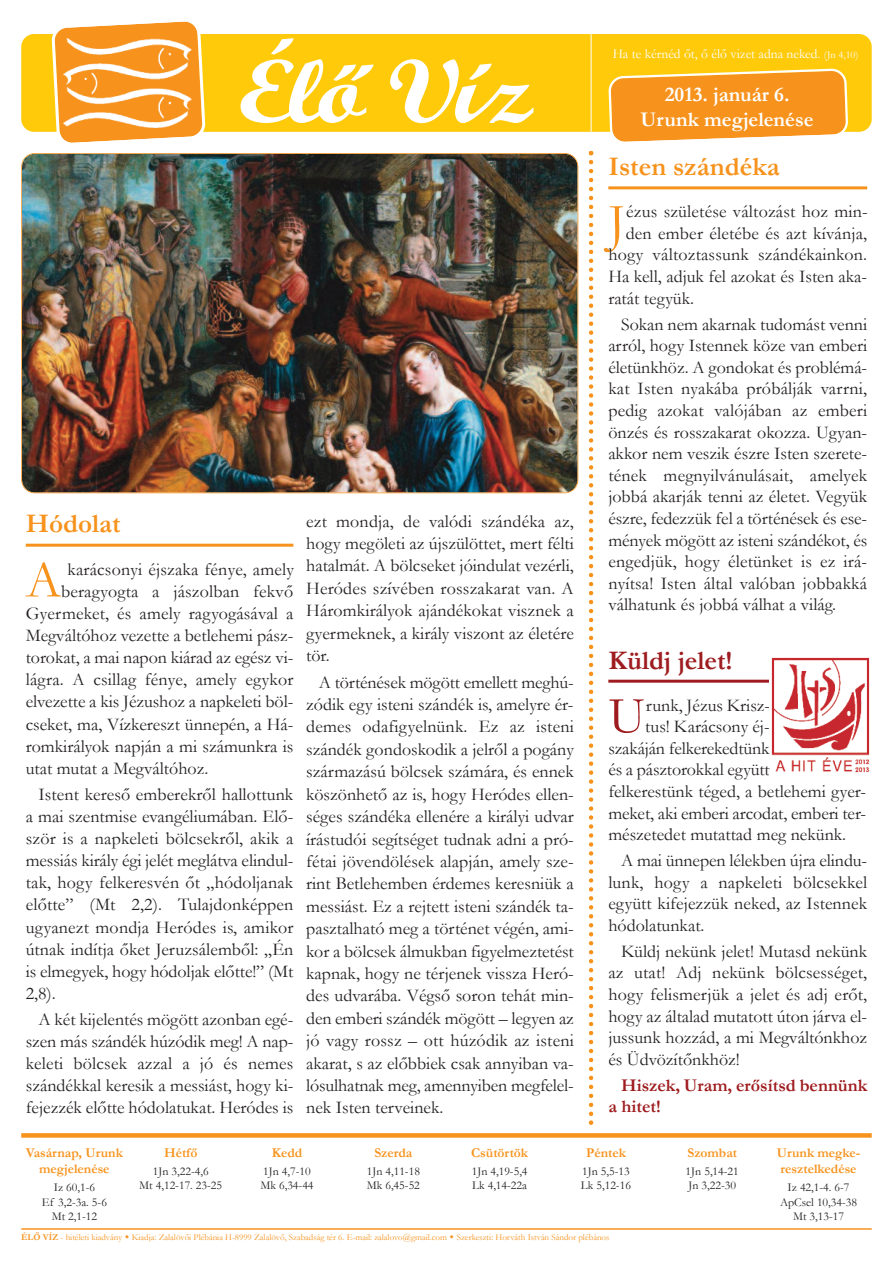
<style>
.page{position:relative;width:893px;height:1263px;background:#fff}
.page>*{position:absolute;margin:0;border:0;box-sizing:border-box;transform-origin:0 0}
.t1{font:90px "Wrexham Script";letter-spacing:-.05em;color:#fff;scale:1.2 1}
.t2{font:52.35px "Garamond";color:#f7931d}
.t3{font:52.35px "Garamond";color:#9e1c1f}
.t4{font:700 27px "Garamond";color:#f7931d}
.t5{font:700 27px "Garamond";color:#9e1c1f}
.t6{font:700 21px/25.2px "Garamond";color:#fff;text-align:center}
.t7{font:18px/22.4px "Garamond";color:#231f20;text-align:justify}
.t8{font:700 18px/21.6px "Garamond";color:#9e1c1f}
.t9{font:700 13.5px/16.2px "Garamond";color:#f7931d;text-align:center}
.t10{font:13.5px "Garamond";color:#fff}
.t11{font:12px/14.4px "Garamond";color:#231f20}
.t12{font:9px "Garamond";color:#f7931d}
.s1{font-size:10.5px}
.s2{font-weight:700}
</style>
<div class="page">
<div style="left:21px;top:34px;width:851px;height:98px;background:#feca0a;border-radius:13px"></div>
<svg style="left:51px;top:21px;width:155px;height:122px"></svg>
<hr style="left:591px;top:30px;width:1px;height:102px;background:#fff">
<svg style="left:608px;top:68px;width:240px;height:74px"></svg>
<img style="left:64px;top:38px;width:127px;height:90px">
<div style="left:21px;top:1133px;width:851px;height:5px;background:#f7931d"></div>
<hr style="left:21px;top:1228px;width:851px;height:2px;background:#f7931d">
<hr style="left:26px;top:544px;width:267px;height:3px;background:#f7931d">
<hr style="left:608px;top:186px;width:259px;height:3px;background:#f7931d">
<hr style="left:608px;top:680px;width:162px;height:3px;background:#9e1c1f">
<img style="left:22px;top:154px;width:556px;height:338px;border-radius:13px">
<div style="left:21px;top:153px;width:557px;height:340px;border:2px solid #f7931d;border-radius:14px"></div>
<svg style="left:589px;top:151px;width:4px;height:974px"></svg>
<img style="left:771px;top:657px;width:99px;height:116px">
<h1 class="t1" style="left:237px;top:59px;width:247px">Éloíí Víz</h1>
<h3 class="t4" style="left:26px;top:509px;width:96px">Hódolat</h3>
<h2 class="t2" style="left:26px;top:551px;width:37px">A</h2>
<p class="t7" style="left:68px;top:558px;width:228px">karácsonyi éjszaka fénye, amely</p>
<p class="t7" style="left:61px;top:580px;width:234px">beragyogta a jászolban fekvő</p>
<p class="t7" style="left:26px;top:602px;width:269px">Gyermeket, és amely ragyogásával a</p>
<p class="t7" style="left:26px;top:625px;width:269px">Megváltóhoz vezette a betlehemi pász-</p>
<p class="t7" style="left:26px;top:647px;width:269px">torokat, a mai napon kiárad az egész vi-</p>
<p class="t7" style="left:26px;top:669px;width:269px">lágra. A csillag fénye, amely egykor</p>
<p class="t7" style="left:26px;top:691px;width:269px">elvezette a kis Jézushoz a napkeleti böl-</p>
<p class="t7" style="left:26px;top:713px;width:269px">cseket, ma, Vízkereszt ünnepén, a Há-</p>
<p class="t7" style="left:26px;top:735px;width:269px">romkirályok napján a mi számunkra is</p>
<p class="t7" style="left:26px;top:757px;width:184px">utat mutat a Megváltóhoz.</p>
<p class="t7" style="left:26px;top:784px;width:269px;text-indent:13px">Istent kereső emberekről hallottunk a mai szentmise evangéliumában. Elő&shy;ször is a napkeleti bölcsekről, akik a messiás király égi jelét meglátva elindul&shy;tak, hogy felkeresvén őt „hódoljanak előtte” (Mt 2,2). Tulajdonképpen ugyanezt mondja Heródes is, amikor útnak indítja őket Jeruzsálemből: „Én is elmegyek, hogy hódoljak előtte!” (Mt 2,8).</p>
<p class="t7" style="left:26px;top:1009px;width:269px;text-indent:13px">A két kijelentés mögött azonban egé&shy;szen más szándék húzódik meg! A nap&shy;keleti bölcsek azzal a jó és nemes szándékkal keresik a messiást, hogy ki&shy;fejezzék előtte hódolatukat. Heródes is</p>
<p class="t7" style="left:306px;top:510px;width:269px">ezt mondja, de valódi szándéka az, hogy megöleti az újszülöttet, mert félti hatalmát. A bölcseket jóindulat vezérli, Heródes szívében rosszakarat van. A Háromkirályok ajándékokat visznek a gyermeknek, a király viszont az életére tör.</p>
<p class="t7" style="left:306px;top:671px;width:269px;text-indent:13px">A történések mögött emellett meghú&shy;zódik egy isteni szándék is, amelyre ér&shy;demes odafigyelnünk. Ez az isteni szándék gondoskodik a jelről a pogány származású bölcsek számára, és ennek köszönhető az is, hogy Heródes ellen&shy;séges szándéka ellenére a királyi udvar írástudói segítséget tudnak adni a pró&shy;fétai jövendölések alapján, amely sze&shy;rint Betlehemben érdemes keresniük a messiást. Ez a rejtett isteni szándék ta&shy;pasztalható meg a történet végén, ami&shy;kor a bölcsek álmukban figyelmeztetést kapnak, hogy ne térjenek vissza Heró&shy;des udvarába. Végső soron tehát min&shy;den emberi szándék mögött – legyen az jó vagy rossz – ott húzódik az isteni akarat, s az előbbiek csak annyiban va&shy;lósulhatnak meg, amennyiben megfelel&shy;nek Isten terveinek.</p>
<p class="t10" style="left:613px;top:46px;width:247px">Ha te kérnéd őt, ő élő vizet adna neked. <span class="s1">(Jn 4,10)</span></p>
<p class="t6" style="left:641px;top:82px;width:175px">2013. január 6.<br>Urunk megjelenése</p>
<h3 class="t4" style="left:608px;top:152px;width:173px">Isten szándéka</h3>
<h2 class="t2" style="left:608px;top:194px;width:19px">J</h2>
<p class="t7" style="left:626px;top:201px;width:243px">ézus születése változást hoz min-</p>
<p class="t7" style="left:626px;top:222px;width:243px">den ember életébe és azt kívánja,</p>
<p class="t7" style="left:608px;top:244px;width:260px">hogy változtassunk szándékainkon.</p>
<p class="t7" style="left:608px;top:265px;width:260px">Ha kell, adjuk fel azokat és Isten aka-</p>
<p class="t7" style="left:608px;top:287px;width:87px">ratát tegyük.</p>
<p class="t7" style="left:608px;top:313px;width:260px;line-height:21.6px;text-indent:13px">Sokan nem akarnak tudomást venni arról, hogy Istennek köze van emberi életünkhöz. A gondokat és problémá&shy;kat Isten nyakába próbálják varrni, pedig azokat valójában az emberi önzés és rosszakarat okozza. Ugyan&shy;akkor nem veszik észre Isten szerete&shy;tének megnyilvánulásait, amelyek jobbá akarják tenni az életet. Vegyük észre, fedezzük fel a történések és ese&shy;mények mögött az isteni szándékot, és engedjük, hogy életünket is ez irá&shy;nyítsa! Isten által valóban jobbakká válhatunk és jobbá válhat a világ.</p>
<h3 class="t5" style="left:608px;top:645px;width:126px">Küldj jelet!</h3>
<h2 class="t3" style="left:608px;top:687px;width:39px">U</h2>
<p class="t7" style="left:646px;top:694px;width:126px">runk, Jézus Krisz-</p>
<p class="t7" style="left:645px;top:716px;width:126px">tus! Karácsony éj-</p>
<p class="t7" style="left:608px;top:737px;width:163px">szakáján felkerekedtünk</p>
<p class="t7" style="left:608px;top:759px;width:163px">és a pásztorokkal együtt</p>
<p class="t7" style="left:608px;top:780px;width:259px">felkerestünk téged, a betlehemi gyer-</p>
<p class="t7" style="left:608px;top:802px;width:259px">meket, aki emberi arcodat, emberi ter-</p>
<p class="t7" style="left:608px;top:824px;width:239px">mészetedet mutattad meg nekünk.</p>
<p class="t7" style="left:608px;top:850px;width:260px;line-height:21.6px;text-indent:13px">A mai ünnepen lélekben újra elindu&shy;lunk, hogy a napkeleti bölcsekkel együtt kifejezzük neked, az Istennek hódolatunkat.</p>
<p class="t7" style="left:608px;top:940px;width:260px;line-height:21.6px;text-indent:13px">Küldj nekünk jelet! Mutasd nekünk az utat! Adj nekünk bölcsességet, hogy felismerjük a jelet és adj erőt, hogy az általad mutatott úton járva el&shy;jussunk hozzád, a mi Megváltónkhoz és Üdvözítőnkhöz!</p>
<p class="t8" style="left:608px;top:1074px;width:260px;text-indent:13px">Hiszek, Uram, erősítsd bennünk a hitet!</p>
<p class="t9" style="left:26px;top:1144px;width:98px">Vasárnap, Urunk megjelenése</p>
<p class="t11" style="left:42px;top:1180px;width:67px;text-align:center">Iz 60,1-6<br>Ef 3,2-3a. 5-6<br>Mt 2,1-12</p>
<p class="t9" style="left:164px;top:1144px;width:35px">Hétfő</p>
<p class="t11" style="left:139px;top:1164px;width:84px;text-align:center">1Jn 3,22-4,6<br>Mt 4,12-17. 23-25</p>
<p class="t9" style="left:272px;top:1144px;width:32px">Kedd</p>
<p class="t11" style="left:260px;top:1164px;width:55px">1Jn 4,7-10<br>Mk 6,34-44</p>
<p class="t9" style="left:374px;top:1144px;width:39px">Szerda</p>
<p class="t11" style="left:367px;top:1164px;width:55px">1Jn 4,11-18<br>Mk 6,45-52</p>
<p class="t9" style="left:471px;top:1144px;width:58px">Csütörtök</p>
<p class="t11" style="left:472px;top:1164px;width:57px">1Jn 4,19-5,4<br>Lk 4,14-22a</p>
<p class="t9" style="left:586px;top:1144px;width:41px">Péntek</p>
<p class="t11" style="left:581px;top:1164px;width:52px">1Jn 5,5-13<br>Lk 5,12-16</p>
<p class="t12" style="left:21px;top:1233px;width:590px"><span class="s2">ÉLŐ VÍZ</span> - hitéleti kiadvány Kiadja: Zalalövői Plébánia H-8999 Zalalövő, Szabadság tér 6. E-mail: zalalovo@gmail.com Szerkeszti: Horváth István Sándor plébános</p>
<p class="t9" style="left:687px;top:1144px;width:51px">Szombat</p>
<p class="t11" style="left:686px;top:1164px;width:55px">1Jn 5,14-21<br>Jn 3,22-30</p>
<p class="t9" style="left:777px;top:1144px;width:85px;text-align:left">Urunk megke&shy;resztelkedése</p>
<p class="t11" style="left:780px;top:1180px;width:79px;text-align:center">Iz 42,1-4. 6-7<br>ApCsel 10,34-38<br>Mt 3,13-17</p>
</div>
